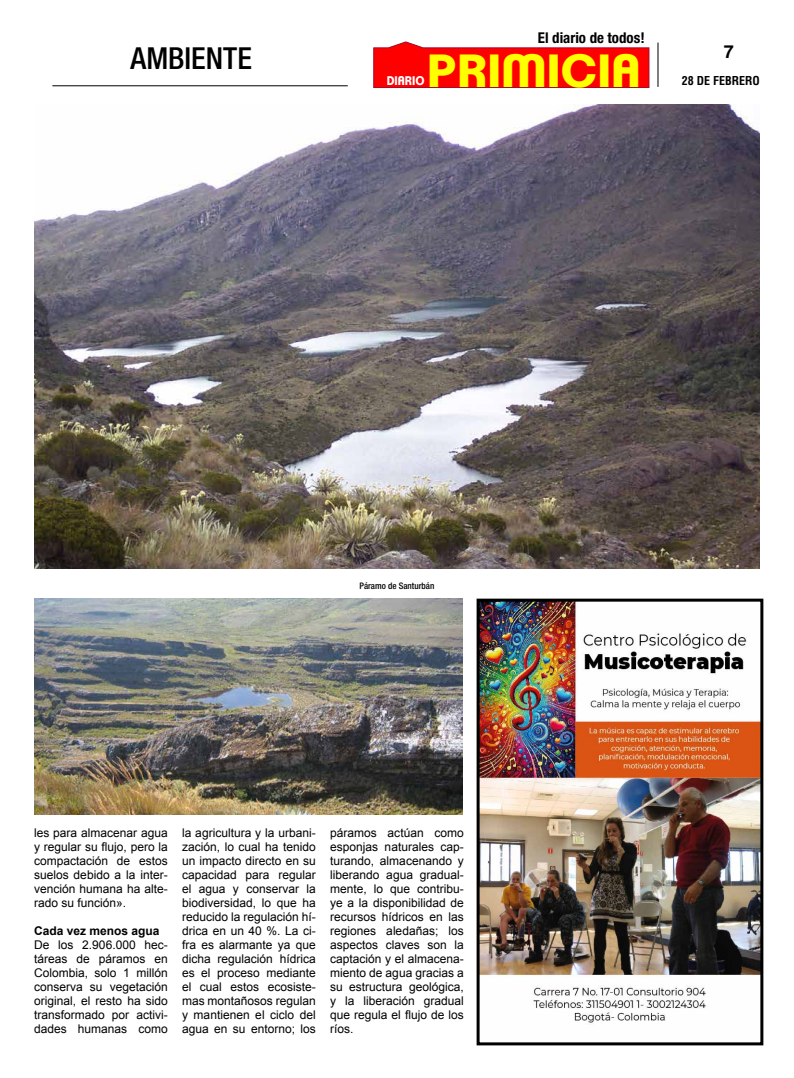
<style>
.page{position:relative;width:794px;height:1078px;background:#fff}
.page>*{position:absolute;margin:0;border:0;box-sizing:border-box;transform-origin:0 0}
.t1{font:700 45.2px "Clemente P Dam";color:#ff0;scale:1.09 1}
.t2{font:500 condensed 30.3px "Helvetica Neue LT Std";color:#000}
.t3{font:700 18px "Helvetica LT Std";color:#000}
.t4{font:700 condensed 14.9px "Helvetica Neue LT Std";color:#000}
.t5{font:700 12.2px "Clemente P Dam";color:#fff;scale:.96 1}
.t6{font:12px/14px "Arial";color:#000;text-align:justify}
.t7{font:700 12px "Arial";color:#000}
.t8{font:700 condensed 12px "Helvetica LT Std";color:#000}
.t9{font:500 condensed 9px "Helvetica Neue LT Std";color:#000}
.s1{color:#fff}
</style>
<div class="page">
<hr style="left:657px;top:43px;width:1px;height:44px;background:#000">
<hr style="left:52px;top:85px;width:296px;height:1px;background:#000">
<img style="left:480px;top:602px;width:279px;height:421px">
<div style="left:476px;top:598px;width:287px;height:447px;border:3px solid #000"></div>
<img style="left:34px;top:105px;width:726px;height:463px">
<img style="left:34px;top:598px;width:428px;height:216px">
<svg style="left:373px;top:42px;width:276px;height:46px;background:#fa1c1d"></svg>
<h2 class="t2" style="left:131px;top:40px;width:123px">AMBIENTE</h2>
<p class="t4" style="left:538px;top:29px;width:113px">El diario de todos!<span class="s1">!</span></p>
<h1 class="t1" style="left:427px;top:44px;width:198px">PRIMICIA</h1>
<p class="t5" style="left:387px;top:73px;width:41px">DIARIO</p>
<h3 class="t3" style="left:724px;top:41px;width:12px">7</h3>
<p class="t8" style="left:682px;top:73px;width:79px">28 DE FEBRERO</p>
<p class="t9" style="left:359px;top:580px;width:76px">Páramo de Santurbán</p>
<p class="t6" style="left:34px;top:825px;width:135px">les para almacenar agua y regular su flujo, pero la compactación de estos suelos debido a la inter&shy;vención humana ha alte&shy;rado su función».</p>
<p class="t7" style="left:34px;top:922px;width:127px">Cada vez menos agua</p>
<p class="t6" style="left:34px;top:937px;width:135px">De los 2.906.000 hec&shy;táreas de páramos en Colombia, solo 1 millón conserva su vegetación original, el resto ha sido transformado por activi&shy;dades humanas como</p>
<p class="t6" style="left:182px;top:825px;width:135px">la agricultura y la urbani&shy;zación, lo cual ha tenido un impacto directo en su capacidad para regular el agua y conservar la biodiversidad, lo que ha reducido la regulación hí&shy;drica en un 40 %. La ci&shy;fra es alarmante ya que dicha regulación hídrica es el proceso mediante el cual estos ecosiste&shy;mas montañosos regulan y mantienen el ciclo del agua en su entorno; los</p>
<p class="t6" style="left:330px;top:825px;width:135px">páramos actúan como esponjas naturales cap&shy;turando, almacenando y liberando agua gradual&shy;mente, lo que contribu&shy;ye a la disponibilidad de recursos hídricos en las regiones aledañas; los aspectos claves son la captación y el almacena&shy;miento de agua gracias a su estructura geológica, y la liberación gradual que regula el flujo de los ríos.</p>
</div>
